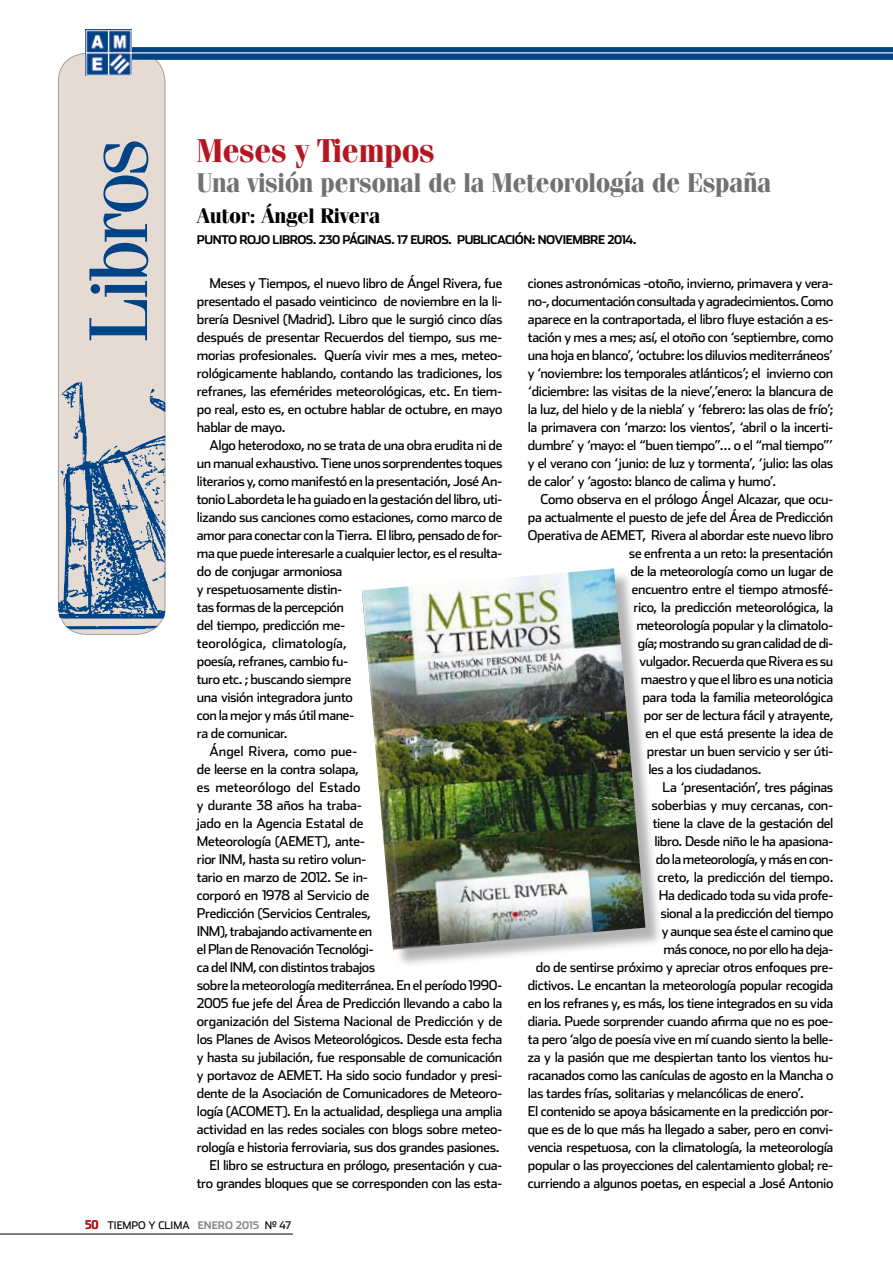
<style>
.page{position:relative;width:893px;height:1263px;background:#fff}
.page>*{position:absolute;margin:0;border:0;box-sizing:border-box;transform-origin:0 0}
.t1{font:83.25px "Fenice Std";letter-spacing:-.055em;color:#004387}
.t2{font:700 33px "Fenice Std";letter-spacing:-.02em;color:#b51621;scale:.95 1}
.t3{font:700 27px "Fenice Std";letter-spacing:-.02em;color:#707172;scale:.95 1}
.t4{font:700 21px "Fenice Std";letter-spacing:-.02em;color:#000}
.t5{font:13.5px/18px "Stainless";letter-spacing:-.03em;color:#000;text-align:justify}
.t6{font:13.5px "Stainless";color:#000}
.t7{font:13.5px "Stainless";letter-spacing:.005em;color:#000}
.t8{font:13.5px "Stainless";letter-spacing:-.005em;color:#000}
.t9{font:700 12px "Stainless";letter-spacing:-.04em;color:#000}
.t10{font:10.5px "Stainless";color:#000}
.t11{font:700 10.5px "Stainless";color:#87888a}
.s1{font-family:"Stainless Cond";font-weight:700;font-size:12px;color:#b51621}
.s2{font-weight:700;color:#87888a}
.s3{font-weight:400;color:#000}
</style>
<div class="page">
<img style="left:85px;top:30px;width:46px;height:17px">
<div style="left:58px;top:53px;width:107px;height:581px;background:#e5dbd3;border-radius:29px"></div>
<div style="left:58px;top:53px;width:107px;height:582px;border:1px solid #9c9e9f;border-radius:29px"></div>
<img style="left:58px;top:382px;width:107px;height:247px">
<div style="left:364px;top:571px;width:299px;height:396px;background:#000;opacity:.3"></div>
<img style="left:362px;top:568px;width:283px;height:382px">
<div style="left:85px;top:47px;width:808px;height:12px;background:#004387"></div>
<hr style="left:130px;top:52px;width:763px;height:1px;background:#fff">
<hr style="left:0;top:1234px;width:293px;height:1px;background:#000">
<h1 class="t1" style="left:69px;top:344px;width:208px;rotate:-90deg">Libros</h1>
<h2 class="t2" style="left:197px;top:130px;width:252px">Meses y Tiempos</h2>
<h3 class="t3" style="left:197px;top:167px;width:606px">Una visión personal de la Meteorología de España</h3>
<h3 class="t4" style="left:197px;top:203px;width:185px">Autor: Ángel Rivera</h3>
<p class="t9" style="left:197px;top:233px;width:441px">PUNTO ROJO LIBROS. 230 PÁGINAS. 17 EUROS. PUBLICACIÓN: NOVIEMBRE 2014.</p>
<p class="t5" style="left:197px;top:274px;width:307px;text-indent:13px">Meses y Tiempos, el nuevo libro de Ángel Rivera, fue presentado el pasado veinticinco de noviembre en la li&shy;brería Desnivel (Madrid). Libro que le surgió cinco días después de presentar Recuerdos del tiempo, sus me&shy;morias profesionales. Quería vivir mes a mes, meteo&shy;rológicamente hablando, contando las tradiciones, los refranes, las efemérides meteorológicas, etc. En tiem&shy;po real, esto es, en octubre hablar de octubre, en mayo hablar de mayo.</p>
<p class="t5" style="left:210px;top:436px;width:294px">Algo heterodoxo, no se trata de una obra erudita ni de</p>
<p class="t5" style="left:197px;top:454px;width:307px">un manual exhaustivo. Tiene unos sorprendentes toques</p>
<p class="t5" style="left:197px;top:472px;width:307px">literarios y, como manifestó en la presentación, José An-</p>
<p class="t5" style="left:197px;top:490px;width:307px">tonio Labordeta le ha guiado en la gestación del libro, uti-</p>
<p class="t5" style="left:197px;top:508px;width:307px">lizando sus canciones como estaciones, como marco de</p>
<p class="t5" style="left:197px;top:526px;width:307px">amor para conectar con la Tierra. El libro, pensado de for-</p>
<p class="t5" style="left:197px;top:544px;width:307px">ma que puede interesarle a cualquier lector, es el resulta-</p>
<p class="t5" style="left:197px;top:562px;width:147px">do de conjugar armoniosa</p>
<p class="t5" style="left:197px;top:580px;width:147px">y respetuosamente distin-</p>
<p class="t5" style="left:197px;top:598px;width:148px">tas formas de la percepción</p>
<p class="t5" style="left:197px;top:616px;width:150px">del tiempo, predicción me-</p>
<p class="t6" style="left:197px;top:635px;width:151px">teorológica, climatología,</p>
<p class="t5" style="left:197px;top:652px;width:153px">poesía, refranes, cambio fu-</p>
<p class="t5" style="left:197px;top:670px;width:156px">turo etc. ; buscando siempre</p>
<p class="t5" style="left:197px;top:688px;width:157px">una visión integradora junto</p>
<p class="t5" style="left:197px;top:706px;width:159px">con la mejor y más útil mane-</p>
<p class="t5" style="left:197px;top:724px;width:92px">ra de comunicar.</p>
<p class="t8" style="left:210px;top:743px;width:149px">Ángel Rivera, como pue-</p>
<p class="t5" style="left:197px;top:760px;width:164px">de leerse en la contra solapa,</p>
<p class="t7" style="left:197px;top:779px;width:165px">es meteorólogo del Estado</p>
<p class="t5" style="left:197px;top:796px;width:166px">y durante 38 años ha traba-</p>
<p class="t5" style="left:197px;top:814px;width:168px">jado en la Agencia Estatal de</p>
<p class="t5" style="left:197px;top:832px;width:169px">Meteorología (AEMET), ante-</p>
<p class="t5" style="left:197px;top:850px;width:171px">rior INM, hasta su retiro volun-</p>
<p class="t5" style="left:197px;top:868px;width:172px">tario en marzo de 2012. Se in-</p>
<p class="t5" style="left:197px;top:886px;width:174px">corporó en 1978 al Servicio de</p>
<p class="t5" style="left:197px;top:904px;width:175px">Predicción (Servicios Centrales,</p>
<p class="t5" style="left:197px;top:922px;width:177px">INM), trabajando activamente en</p>
<p class="t5" style="left:197px;top:940px;width:178px">el Plan de Renovación Tecnológi-</p>
<p class="t5" style="left:197px;top:958px;width:180px">ca del INM, con distintos trabajos</p>
<p class="t5" style="left:197px;top:976px;width:307px">sobre la meteorología mediterránea. En el período 1990-</p>
<p class="t5" style="left:197px;top:994px;width:307px">2005 fue jefe del Área de Predicción llevando a cabo la</p>
<p class="t5" style="left:197px;top:1012px;width:307px">organización del Sistema Nacional de Predicción y de</p>
<p class="t5" style="left:197px;top:1030px;width:307px">los Planes de Avisos Meteorológicos. Desde esta fecha</p>
<p class="t5" style="left:197px;top:1048px;width:307px">y hasta su jubilación, fue responsable de comunicación</p>
<p class="t5" style="left:197px;top:1066px;width:307px">y portavoz de AEMET. Ha sido socio fundador y presi-</p>
<p class="t5" style="left:197px;top:1084px;width:307px">dente de la Asociación de Comunicadores de Meteoro-</p>
<p class="t5" style="left:197px;top:1102px;width:307px">logía (ACOMET). En la actualidad, despliega una amplia</p>
<p class="t5" style="left:197px;top:1120px;width:307px">actividad en las redes sociales con blogs sobre meteo-</p>
<p class="t5" style="left:197px;top:1138px;width:304px">rología e historia ferroviaria, sus dos grandes pasiones.</p>
<p class="t5" style="left:210px;top:1156px;width:294px">El libro se estructura en prólogo, presentación y cua-</p>
<p class="t5" style="left:197px;top:1174px;width:307px">tro grandes bloques que se corresponden con las esta-</p>
<p class="t5" style="left:528px;top:274px;width:307px">ciones astronómicas -otoño, invierno, primavera y vera&shy;no-, documentación consultada y agradecimientos. Como aparece en la contraportada, el libro fluye estación a es&shy;tación y mes a mes; así, el otoño con ‘septiembre, como una hoja en blanco’, ‘octubre: los diluvios mediterráneos’ y ‘noviembre: los temporales atlánticos’; el invierno con ‘diciembre: las visitas de la nieve’,’enero: la blancura de la luz, del hielo y de la niebla’ y ‘febrero: las olas de frío’; la primavera con ‘marzo: los vientos’, ‘abril o la incerti&shy;dumbre’ y ‘mayo: el “buen tiempo”… o el “mal tiempo”’ y el verano con ‘junio: de luz y tormenta’, ‘julio: las olas de calor’ y ‘agosto: blanco de calima y humo’.</p>
<p class="t5" style="left:541px;top:490px;width:294px">Como observa en el prólogo Ángel Alcazar, que ocu-</p>
<p class="t5" style="left:528px;top:508px;width:307px">pa actualmente el puesto de jefe del Área de Predicción</p>
<p class="t5" style="left:528px;top:526px;width:307px">Operativa de AEMET, Rivera al abordar este nuevo libro</p>
<p class="t5" style="left:629px;top:544px;width:206px">se enfrenta a un reto: la presentación</p>
<p class="t5" style="left:630px;top:562px;width:204px">de la meteorología como un lugar de</p>
<p class="t5" style="left:632px;top:580px;width:203px">encuentro entre el tiempo atmosfé-</p>
<p class="t5" style="left:633px;top:598px;width:202px">rico, la predicción meteorológica, la</p>
<p class="t5" style="left:636px;top:616px;width:199px">meteorología popular y la climatolo-</p>
<p class="t5" style="left:638px;top:634px;width:197px">gía; mostrando su gran calidad de di-</p>
<p class="t5" style="left:639px;top:652px;width:195px">vulgador. Recuerda que Rivera es su</p>
<p class="t5" style="left:641px;top:670px;width:194px">maestro y que el libro es una noticia</p>
<p class="t5" style="left:642px;top:688px;width:192px">para toda la familia meteorológica</p>
<p class="t5" style="left:644px;top:706px;width:191px">por ser de lectura fácil y atrayente,</p>
<p class="t5" style="left:645px;top:724px;width:190px">en el que está presente la idea de</p>
<p class="t5" style="left:647px;top:742px;width:188px">prestar un buen servicio y ser úti-</p>
<p class="t5" style="left:648px;top:760px;width:115px">les a los ciudadanos.</p>
<p class="t5" style="left:663px;top:778px;width:172px">La ‘presentación’, tres páginas</p>
<p class="t5" style="left:651px;top:796px;width:184px">soberbias y muy cercanas, con-</p>
<p class="t5" style="left:653px;top:814px;width:182px">tiene la clave de la gestación del</p>
<p class="t5" style="left:654px;top:832px;width:181px">libro. Desde niño le ha apasiona-</p>
<p class="t5" style="left:656px;top:850px;width:179px">do la meteorología, y más en con-</p>
<p class="t5" style="left:657px;top:868px;width:178px">creto, la predicción del tiempo.</p>
<p class="t5" style="left:659px;top:886px;width:176px">Ha dedicado toda su vida profe-</p>
<p class="t5" style="left:660px;top:904px;width:174px">sional a la predicción del tiempo</p>
<p class="t5" style="left:662px;top:922px;width:173px">y aunque sea éste el camino que</p>
<p class="t5" style="left:663px;top:940px;width:172px">más conoce, no por ello ha deja-</p>
<p class="t5" style="left:536px;top:958px;width:299px">do de sentirse próximo y apreciar otros enfoques pre-</p>
<p class="t5" style="left:528px;top:976px;width:307px">dictivos. Le encantan la meteorología popular recogida</p>
<p class="t5" style="left:528px;top:994px;width:307px">en los refranes y, es más, los tiene integrados en su vida</p>
<p class="t5" style="left:528px;top:1012px;width:307px">diaria. Puede sorprender cuando afirma que no es poe-</p>
<p class="t5" style="left:528px;top:1030px;width:307px">ta pero ‘algo de poesía vive en mí cuando siento la belle-</p>
<p class="t5" style="left:528px;top:1048px;width:307px">za y la pasión que me despiertan tanto los vientos hu-</p>
<p class="t5" style="left:528px;top:1066px;width:307px">racanados como las canículas de agosto en la Mancha o</p>
<p class="t5" style="left:528px;top:1084px;width:277px">las tardes frías, solitarias y melancólicas de enero’.</p>
<p class="t5" style="left:528px;top:1102px;width:307px">El contenido se apoya básicamente en la predicción por-</p>
<p class="t5" style="left:528px;top:1120px;width:307px">que es de lo que más ha llegado a saber, pero en convi-</p>
<p class="t5" style="left:528px;top:1138px;width:307px">vencia respetuosa, con la climatología, la meteorología</p>
<p class="t5" style="left:528px;top:1156px;width:307px">popular o las proyecciones del calentamiento global; re-</p>
<p class="t5" style="left:528px;top:1174px;width:307px">curriendo a algunos poetas, en especial a José Antonio</p>
<p class="t10" style="left:85px;top:1219px;width:121px"><span class="s1">50</span> TIEMPO Y CLIMA <span class="s2">ENERO</span></p>
<p class="t11" style="left:236px;top:1219px;width:57px">2015 <span class="s3">Nº 47</span></p>
</div>
